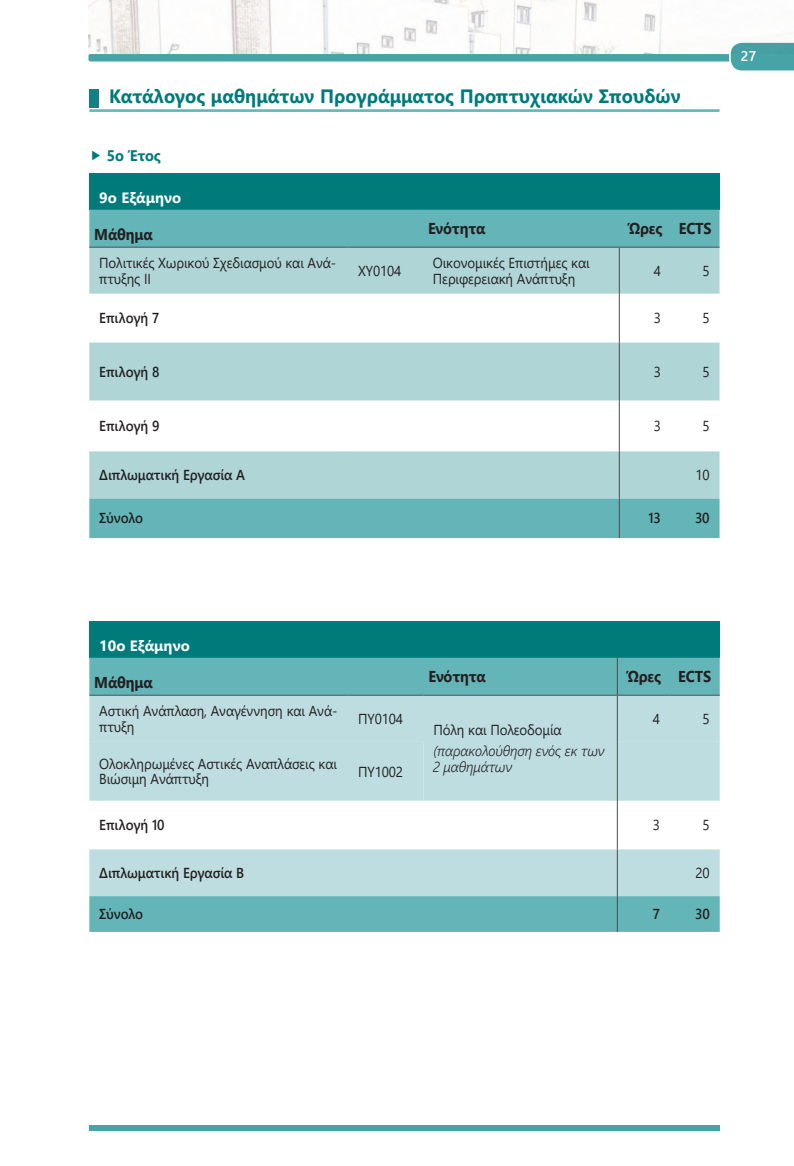
<style>
.page{position:relative;width:794px;height:1166px;background:#fff}
.page>*{position:absolute;margin:0;border:0;box-sizing:border-box;transform-origin:0 0}
.t1{font:700 19.25px "Segoe UI";color:#007a7b;scale:.95 1}
.t2{font:700 15.75px "Segoe UI";letter-spacing:-.01em;color:#231f20;scale:.92 1}
.t3{font:700 15.4px "Segoe UI";letter-spacing:-.01em;color:#007a7b;scale:.95 1}
.t4{font:700 14.88px "Segoe UI";color:#fff}
.t5{font:14.35px/15.8px "Segoe UI";letter-spacing:-.01em;color:#231f20;scale:.92 1}
.t6{font:600 14.35px "Segoe UI";letter-spacing:-.01em;color:#231f20;scale:.92 1}
.t7{font:italic 300 14.35px/15.8px "Segoe UI";letter-spacing:-.01em;color:#231f20;scale:.92 1}
.t8{font:600 14px "Segoe UI";color:#fff}
</style>
<div class="page">
<div style="left:88px;top:54px;width:645px;height:7px;background:#46a3a6;border-radius:2px"></div>
<svg style="left:729px;top:54px;width:65px;height:17px"></svg>
<img style="left:88px;top:0;width:706px;height:54px">
<div style="left:89px;top:1126px;width:630px;height:5px;background:#46a3a6"></div>
<div style="left:89px;top:89px;width:10px;height:18px;background:#147e89"></div>
<hr style="left:89px;top:109px;width:630px;height:3px;background:#64b5b8">
<div style="left:89px;top:173px;width:630px;height:37px;background:#007a7b"></div>
<div style="left:89px;top:210px;width:630px;height:328px;background:#64b5b8"></div>
<div style="left:89px;top:248px;width:630px;height:250px;background:#afd5d7"></div>
<svg style="left:89px;top:294px;width:630px;height:157px"></svg>
<hr style="left:619px;top:247px;width:52px;height:1px;background:#4b4c4d">
<hr style="left:671px;top:247px;width:48px;height:1px;background:#4b4c4d">
<hr style="left:89px;top:247px;width:259px;height:1px;background:#4b4c4d">
<hr style="left:348px;top:247px;width:75px;height:1px;background:#4b4c4d">
<hr style="left:423px;top:247px;width:196px;height:1px;background:#4b4c4d">
<hr style="left:619px;top:248px;width:1px;height:46px;background:#4b4c4d">
<hr style="left:619px;top:294px;width:1px;height:48px;background:#4b4c4d">
<hr style="left:619px;top:342px;width:1px;height:59px;background:#4b4c4d">
<hr style="left:619px;top:401px;width:1px;height:50px;background:#4b4c4d">
<hr style="left:619px;top:451px;width:1px;height:47px;background:#4b4c4d">
<hr style="left:619px;top:498px;width:1px;height:40px;background:#4b4c4d">
<div style="left:89px;top:621px;width:630px;height:37px;background:#007a7b"></div>
<div style="left:89px;top:658px;width:630px;height:274px;background:#64b5b8"></div>
<div style="left:89px;top:696px;width:630px;height:46px;background:#bedde0"></div>
<div style="left:89px;top:742px;width:630px;height:59px;background:#bedde0"></div>
<svg style="left:89px;top:801px;width:630px;height:95px"></svg>
<hr style="left:89px;top:695px;width:259px;height:1px;background:#4b4c4d">
<hr style="left:348px;top:695px;width:75px;height:1px;background:#4b4c4d">
<hr style="left:423px;top:695px;width:194px;height:1px;background:#4b4c4d">
<hr style="left:617px;top:695px;width:53px;height:1px;background:#4b4c4d">
<hr style="left:670px;top:695px;width:49px;height:1px;background:#4b4c4d">
<hr style="left:617px;top:658px;width:1px;height:37px;background:#4b4c4d">
<hr style="left:617px;top:696px;width:1px;height:46px;background:#4b4c4d">
<hr style="left:617px;top:742px;width:1px;height:59px;background:#4b4c4d">
<hr style="left:617px;top:801px;width:1px;height:48px;background:#4b4c4d">
<hr style="left:617px;top:849px;width:1px;height:47px;background:#4b4c4d">
<hr style="left:617px;top:896px;width:1px;height:36px;background:#4b4c4d">
<h1 class="t1" style="left:109px;top:78px;width:603px">Κατάλογος μαθημάτων Προγράμματος Προπτυχιακών Σπουδών</h1>
<p class="t3" style="left:107px;top:141px;width:58px">5ο Έτος</p>
<p class="t4" style="left:99px;top:183px;width:83px">9ο Εξάμηνο</p>
<p class="t2" style="left:94px;top:220px;width:65px">Μάθημα</p>
<p class="t2" style="left:428px;top:214px;width:64px">Ενότητα</p>
<p class="t2" style="left:627px;top:214px;width:93px">Ώρες ECTS</p>
<p class="t5" style="left:99px;top:254px;width:259px">Πολιτικές Χωρικού Σχεδιασμού και Ανά&shy;πτυξης ΙΙ</p>
<p class="t5" style="left:358px;top:261px;width:48px">ΧΥ0104</p>
<p class="t5" style="left:433px;top:254px;width:172px">Οικονομικές Επιστήμες και<br>Περιφερειακή Ανάπτυξη</p>
<p class="t5" style="left:654px;top:261px;width:9px">4</p>
<p class="t5" style="left:702px;top:261px;width:9px">5</p>
<p class="t6" style="left:99px;top:305px;width:67px">Επιλογή 7</p>
<p class="t5" style="left:654px;top:309px;width:9px">3</p>
<p class="t5" style="left:702px;top:309px;width:9px">5</p>
<p class="t6" style="left:99px;top:358px;width:67px">Επιλογή 8</p>
<p class="t5" style="left:654px;top:362px;width:9px">3</p>
<p class="t5" style="left:702px;top:362px;width:9px">5</p>
<p class="t6" style="left:99px;top:413px;width:67px">Επιλογή 9</p>
<p class="t5" style="left:654px;top:417px;width:9px">3</p>
<p class="t5" style="left:702px;top:417px;width:9px">5</p>
<p class="t6" style="left:99px;top:461px;width:160px">Διπλωματική Εργασία Α</p>
<p class="t5" style="left:695px;top:466px;width:17px">10</p>
<p class="t6" style="left:99px;top:505px;width:49px">Σύνολο</p>
<p class="t6" style="left:648px;top:505px;width:15px">13</p>
<p class="t6" style="left:695px;top:505px;width:17px">30</p>
<p class="t8" style="left:741px;top:43px;width:17px">27</p>
<p class="t4" style="left:99px;top:631px;width:92px">10ο Εξάμηνο</p>
<p class="t2" style="left:94px;top:668px;width:65px">Μάθημα</p>
<p class="t2" style="left:428px;top:662px;width:64px">Ενότητα</p>
<p class="t2" style="left:626px;top:662px;width:94px">Ώρες ECTS</p>
<p class="t5" style="left:99px;top:702px;width:260px">Αστική Ανάπλαση, Αναγέννηση και Ανά&shy;πτυξη</p>
<p class="t5" style="left:358px;top:709px;width:50px">ΠΥ0104</p>
<p class="t5" style="left:652px;top:709px;width:9px">4</p>
<p class="t5" style="left:702px;top:709px;width:9px">5</p>
<p class="t5" style="left:433px;top:721px;width:141px">Πόλη και Πολεοδομία</p>
<p class="t7" style="left:433px;top:740px;width:188px">(παρακολούθηση ενός εκ των<br>2 μαθημάτων</p>
<p class="t5" style="left:99px;top:754px;width:260px">Ολοκληρωμένες Αστικές Αναπλάσεις και<br>Βιώσιμη Ανάπτυξη</p>
<p class="t5" style="left:358px;top:762px;width:50px">ΠΥ1002</p>
<p class="t6" style="left:99px;top:812px;width:73px">Επιλογή 10</p>
<p class="t5" style="left:652px;top:816px;width:9px">3</p>
<p class="t5" style="left:702px;top:816px;width:9px">5</p>
<p class="t6" style="left:99px;top:859px;width:159px">Διπλωματική Εργασία Β</p>
<p class="t5" style="left:695px;top:864px;width:17px">20</p>
<p class="t6" style="left:99px;top:900px;width:49px">Σύνολο</p>
<p class="t6" style="left:652px;top:900px;width:9px">7</p>
<p class="t6" style="left:695px;top:900px;width:17px">30</p>
</div>
